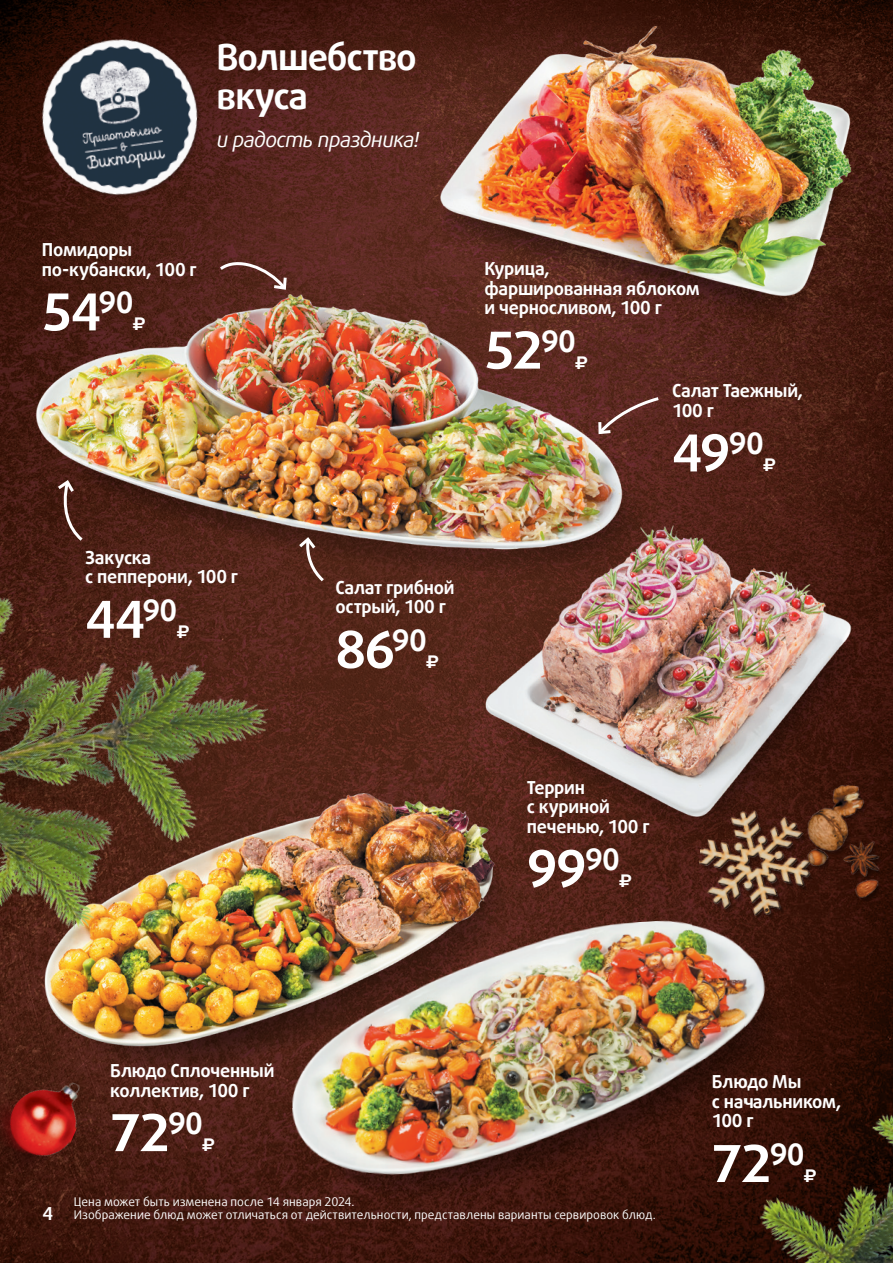
<style>
.page{position:relative;width:893px;height:1263px;background:#fff}
.page>*{position:absolute;margin:0;border:0;box-sizing:border-box;transform-origin:0 0}
.t1{font:700 51px "Daxline Offc Pro";letter-spacing:-.03em;color:#fff}
.t2{font:700 36px/39px "Daxline Offc Pro";letter-spacing:-.03em;color:#fff}
.t3{font:italic 21px "Daxline Offc Pro";letter-spacing:-.03em;color:#fff}
.t4{font:700 18px/19.5px "Daxline Offc Pro";letter-spacing:-.015em;color:#fff}
.t5{font:700 18px "Geometria";color:#fff}
.t6{font:12px/13.5px "Daxline Offc Pro";color:#fff}
</style>
<div class="page">
<img style="left:0;top:0;width:893px;height:1263px">
<img style="left:93px;top:848px;width:427px;height:228px">
<img style="left:43px;top:793px;width:455px;height:264px">
<img style="left:296px;top:936px;width:511px;height:277px">
<img style="left:282px;top:913px;width:510px;height:274px">
<img style="left:35px;top:303px;width:444px;height:284px">
<img style="left:36px;top:295px;width:633px;height:265px">
<img style="left:482px;top:538px;width:391px;height:310px">
<img style="left:479px;top:526px;width:391px;height:298px">
<img style="left:437px;top:31px;width:421px;height:297px">
<img style="left:435px;top:27px;width:422px;height:280px">
<img style="left:30px;top:21px;width:187px;height:202px">
<svg style="left:217px;top:257px;width:72px;height:35px"></svg>
<svg style="left:596px;top:395px;width:66px;height:42px"></svg>
<img style="left:0;top:432px;width:327px;height:572px">
<img style="left:0;top:432px;width:319px;height:546px">
<img style="left:745px;top:1011px;width:3px;height:252px">
<img style="left:748px;top:1011px;width:145px;height:252px">
<img style="left:692px;top:768px;width:201px;height:168px">
<img style="left:0;top:1172px;width:74px;height:44px">
<img style="left:0;top:1051px;width:93px;height:121px">
<p class="t2" style="left:216px;top:38px;width:202px">Волшебство вкуса</p>
<p class="t3" style="left:217px;top:126px;width:204px">и радость праздника!</p>
<p class="t4" style="left:42px;top:240px;width:156px">Помидоры по-кубански, 100 г</p>
<p class="t1" style="left:42px;top:278px;width:93px">54<sup>90</sup></p>
<p class="t5" style="left:133px;top:313px;width:14px">₽</p>
<p class="t4" style="left:85px;top:548px;width:154px">Закуска<br>с пепперони, 100 г</p>
<p class="t1" style="left:85px;top:586px;width:94px">44<sup>90</sup></p>
<p class="t5" style="left:177px;top:621px;width:14px">₽</p>
<p class="t4" style="left:484px;top:259px;width:217px">Курица,<br>фаршированная яблоком и черносливом, 100 г</p>
<p class="t1" style="left:484px;top:316px;width:93px">52<sup>90</sup></p>
<p class="t5" style="left:575px;top:352px;width:14px">₽</p>
<p class="t4" style="left:672px;top:381px;width:132px">Салат Таежный,<br>100 г</p>
<p class="t1" style="left:672px;top:419px;width:93px">49<sup>90</sup></p>
<p class="t5" style="left:763px;top:454px;width:14px">₽</p>
<p class="t4" style="left:335px;top:578px;width:121px">Салат грибной острый, 100 г</p>
<p class="t1" style="left:335px;top:616px;width:93px">86<sup>90</sup></p>
<p class="t5" style="left:426px;top:651px;width:14px">₽</p>
<p class="t4" style="left:527px;top:777px;width:124px">Террин<br>с куриной печенью, 100 г</p>
<p class="t1" style="left:527px;top:835px;width:95px">99<sup>90</sup></p>
<p class="t5" style="left:619px;top:870px;width:14px">₽</p>
<p class="t4" style="left:110px;top:1061px;width:166px">Блюдо Сплоченный коллектив, 100 г</p>
<p class="t1" style="left:110px;top:1099px;width:94px">72<sup>90</sup></p>
<p class="t5" style="left:202px;top:1134px;width:14px">₽</p>
<p class="t4" style="left:712px;top:1072px;width:130px">Блюдо Мы<br>с начальником,<br>100 г</p>
<p class="t1" style="left:712px;top:1130px;width:94px">72<sup>90</sup></p>
<p class="t5" style="left:804px;top:1165px;width:14px">₽</p>
<p class="t4" style="left:43px;top:1204px;width:12px">4</p>
<p class="t6" style="left:74px;top:1195px;width:583px">Цена может быть изменена после 14 января 2024.<br>Изображение блюд может отличаться от действительности, представлены варианты сервировок блюд.</p>
</div>
